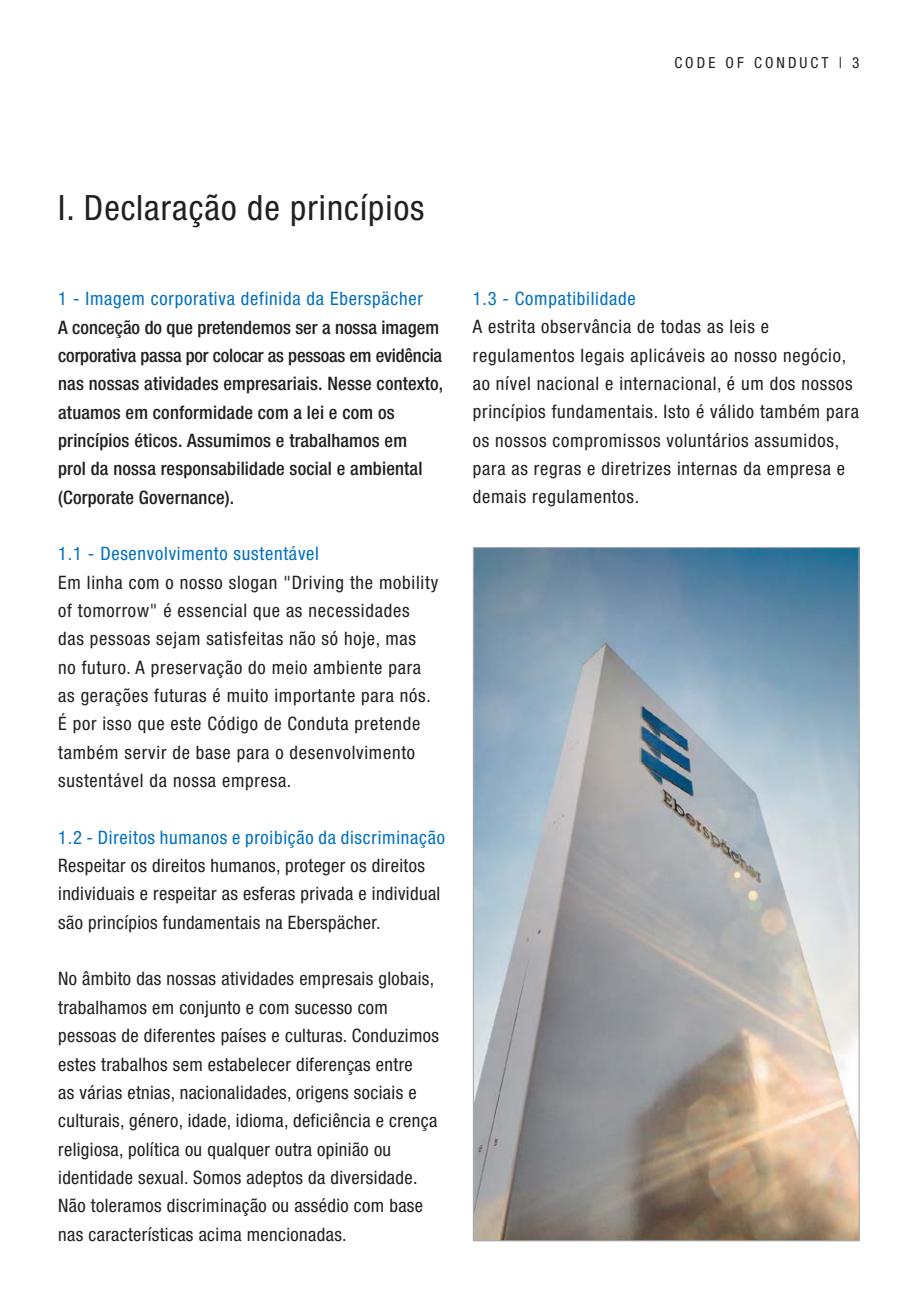
<style>
.page{position:relative;width:918px;height:1298px;background:#fff}
.page>*{position:absolute;margin:0;border:0;box-sizing:border-box;transform-origin:0 0}
.t1{font:condensed 34.8px "Helvetica Neue LTW1 G";letter-spacing:.03em;color:#231f20}
.t2{font:condensed 18.6px/28.4px "Helvetica Neue LTW1 G";letter-spacing:.04em;color:#231f20}
.t3{font:condensed 18.6px/28.4px "Helvetica Neue LTW1 G";letter-spacing:.02em;color:#231f20}
.t4{font:500 condensed 18.6px/28.4px "Helvetica Neue LTW1 G";letter-spacing:.01em;color:#231f20}
.t5{font:condensed 18.6px "Helvetica Neue LTW1 G";letter-spacing:.04em;color:#0071bc}
.t6{font:condensed 15.2px "Helvetica Neue LTW1 G";letter-spacing:.2em;color:#231f20}
</style>
<div class="page">
<img style="left:475px;top:549px;width:383px;height:690px">
<p class="t6" style="left:674px;top:57px;width:187px">CODE OF CONDUCT | 3</p>
<h1 class="t1" style="left:58px;top:195px;width:368px">I. Declaração de princípios</h1>
<p class="t5" style="left:58px;top:292px;width:366px">1 - Imagem corporativa definida da Eberspächer</p>
<p class="t4" style="left:58px;top:314px;width:387px">A conceção do que pretendemos ser a nossa imagem corporativa passa por colocar as pessoas em evidência nas nossas atividades empresariais. Nesse contexto, atuamos em conformidade com a lei e com os princípios éticos. Assumimos e trabalhamos em<br>prol da nossa responsabilidade social e ambiental (Corporate Governance).</p>
<p class="t5" style="left:58px;top:547px;width:262px">1.1 - Desenvolvimento sustentável</p>
<p class="t2" style="left:58px;top:569px;width:381px">Em linha com o nosso slogan "Driving the mobility of tomorrow" é essencial que as necessidades das pessoas sejam satisfeitas não só hoje, mas no futuro. A preservação do meio ambiente para as gerações futuras é muito importante para nós.<br>É por isso que este Código de Conduta pretende também servir de base para o desenvolvimento sustentável da nossa empresa.</p>
<p class="t5" style="left:58px;top:830px;width:388px">1.2 - Direitos humanos e proibição da discriminação</p>
<p class="t3" style="left:58px;top:853px;width:384px">Respeitar os direitos humanos, proteger os direitos individuais e respeitar as esferas privada e individual são princípios fundamentais na Eberspächer.</p>
<p class="t3" style="left:58px;top:966px;width:382px">No âmbito das nossas atividades empresais globais, trabalhamos em conjunto e com sucesso com pessoas de diferentes países e culturas. Conduzimos estes trabalhos sem estabelecer diferenças entre<br>as várias etnias, nacionalidades, origens sociais e culturais, género, idade, idioma, deficiência e crença religiosa, política ou qualquer outra opinião ou identidade sexual. Somos adeptos da diversidade.<br>Não toleramos discriminação ou assédio com base nas características acima mencionadas.</p>
<p class="t5" style="left:473px;top:292px;width:164px">1.3 - Compatibilidade</p>
<p class="t2" style="left:473px;top:314px;width:388px">A estrita observância de todas as leis e regulamentos legais aplicáveis ao nosso negócio, ao nível nacional e internacional, é um dos nossos princípios fundamentais. Isto é válido também para os nossos compromissos voluntários assumidos, para as regras e diretrizes internas da empresa e demais regulamentos.</p>
</div>
